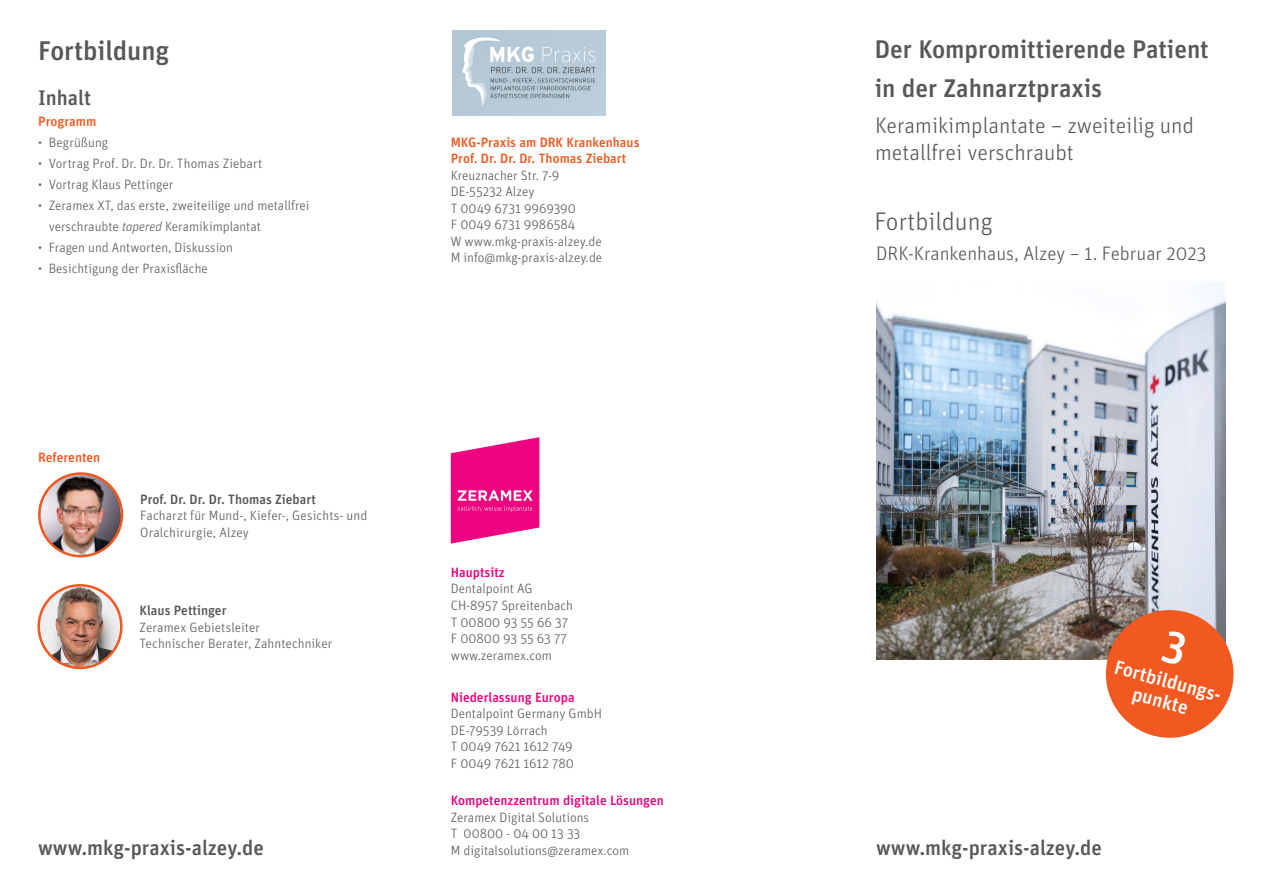
<style>
.page{position:relative;width:1264px;height:894px;background:#fff}
.page>*{position:absolute;margin:0;border:0;box-sizing:border-box;transform-origin:0 0}
.t1{font:500 27px "Unit Pro";letter-spacing:-.005em;color:#57585a}
.t2{font:500 25.5px "Unit Pro";color:#57585a}
.t3{font:300 25.5px "Unit Pro";color:#57585a}
.t4{font:300 22.5px/27px "Unit Pro";color:#57585a}
.t5{font:500 21px "Unit Pro";color:#57585a}
.t6{font:300 19.5px "Unit Pro";color:#57585a}
.t7{font:500 19.5px/21px "Unit Pro";color:#fff;text-align:center}
.t8{font:300 13.5px/16.5px "Unit Pro";color:#57585a}
.t9{font:500 13.5px "Unit Pro";color:#f15921}
.t10{font:500 13.5px "Unit Pro";color:#ed0280}
.t11{font:500 13.5px "Unit Pro";color:#57585a}
.s1{font-style:italic}
</style>
<div class="page">
<img style="left:876px;top:281px;width:348px;height:378px">
<svg style="left:451px;top:437px;width:88px;height:106px"></svg>
<img style="left:39px;top:474px;width:83px;height:82px">
<div style="left:38px;top:472px;width:85px;height:85px;border:3px solid #f15921;border-radius:50%"></div>
<img style="left:452px;top:31px;width:153px;height:85px">
<div style="left:1105px;top:609px;width:128px;height:128px;background:#f15921;border-radius:50%"></div>
<img style="left:39px;top:585px;width:82px;height:82px;border-radius:41px">
<div style="left:37px;top:583px;width:86px;height:85px;border:3px solid #f15921;border-radius:50%"></div>
<p class="t1" style="left:38px;top:31px;width:133px">Fortbildung</p>
<p class="t5" style="left:38px;top:82px;width:55px">Inhalt</p>
<p class="t9" style="left:38px;top:111px;width:60px">Programm</p>
<p class="t8" style="left:38px;top:133px;width:72px">• Begrüßung</p>
<p class="t8" style="left:38px;top:154px;width:226px">• Vortrag Prof. Dr. Dr. Dr. Thomas Ziebart</p>
<p class="t8" style="left:38px;top:175px;width:137px">• Vortrag Klaus Pettinger</p>
<p class="t8" style="left:49px;top:194px;width:262px;line-height:21px;text-indent:-11px">• Zeramex XT, das erste, zweiteilige und metallfrei verschraubte <span class="s1">tapered</span> Keramikimplantat</p>
<p class="t8" style="left:38px;top:238px;width:196px">• Fragen und Antworten, Diskussion</p>
<p class="t8" style="left:38px;top:259px;width:171px">• Besichtigung der Praxisfläche</p>
<p class="t9" style="left:38px;top:447px;width:64px">Referenten</p>
<p class="t11" style="left:140px;top:489px;width:177px">Prof. Dr. Dr. Dr. Thomas Ziebart</p>
<p class="t8" style="left:140px;top:506px;width:228px">Facharzt für Mund-, Kiefer-, Gesichts- und<br>Oralchirurgie, Alzey</p>
<p class="t11" style="left:140px;top:600px;width:88px">Klaus Pettinger</p>
<p class="t8" style="left:140px;top:618px;width:122px">Zeramex Gebietsleiter</p>
<p class="t8" style="left:140px;top:635px;width:194px">Technischer Berater, Zahntechniker</p>
<p class="t5" style="left:38px;top:832px;width:227px">www.mkg-praxis-alzey.de</p>
<p class="t9" style="left:451px;top:132px;width:190px">MKG-Praxis am DRK Krankenhaus</p>
<p class="t9" style="left:451px;top:149px;width:177px">Prof. Dr. Dr. Dr. Thomas Ziebart</p>
<p class="t8" style="left:451px;top:166px;width:127px">Kreuznacher Str. 7-9<br>DE-55232 Alzey<br>T 0049 6731 9969390<br>F 0049 6731 9986584</p>
<p class="t8" style="left:451px;top:232px;width:152px">W www.mkg-praxis-alzey.de</p>
<p class="t8" style="left:451px;top:249px;width:153px">M info@mkg-praxis-alzey.de</p>
<p class="t2" style="left:874px;top:31px;width:335px">Der Kompromittierende Patient</p>
<p class="t2" style="left:874px;top:70px;width:229px">in der Zahnarztpraxis</p>
<p class="t4" style="left:875px;top:111px;width:320px">Keramikimplantate – zweiteilig und metallfrei verschraubt</p>
<p class="t3" style="left:874px;top:204px;width:120px">Fortbildung</p>
<p class="t6" style="left:876px;top:240px;width:332px">DRK-Krankenhaus, Alzey – 1. Februar 2023</p>
<p class="t10" style="left:451px;top:562px;width:55px">Hauptsitz</p>
<p class="t8" style="left:451px;top:580px;width:83px">Dentalpoint AG</p>
<p class="t8" style="left:451px;top:596px;width:124px">CH-8957 Spreitenbach</p>
<p class="t8" style="left:451px;top:613px;width:119px">T 00800 93 55 66 37</p>
<p class="t8" style="left:451px;top:629px;width:118px">F 00800 93 55 63 77</p>
<p class="t8" style="left:451px;top:646px;width:103px">www.zeramex.com</p>
<p class="t10" style="left:451px;top:686px;width:125px">Niederlassung Europa</p>
<p class="t8" style="left:451px;top:704px;width:153px">Dentalpoint Germany GmbH</p>
<p class="t8" style="left:451px;top:721px;width:98px">DE-79539 Lörrach</p>
<p class="t8" style="left:451px;top:737px;width:123px">T 0049 7621 1612 749</p>
<p class="t8" style="left:451px;top:754px;width:125px">F 0049 7621 1612 780</p>
<p class="t10" style="left:451px;top:790px;width:215px">Kompetenzzentrum digitale Lösungen</p>
<p class="t8" style="left:451px;top:808px;width:140px">Zeramex Digital Solutions</p>
<p class="t8" style="left:451px;top:824px;width:180px">T 00800 - 04 00 13 33<br>M digitalsolutions@zeramex.com</p>
<p class="t5" style="left:876px;top:832px;width:227px">www.mkg-praxis-alzey.de</p>
<p class="t7" style="left:1117px;top:655px;width:111px;rotate:15deg">Fortbildungs&shy;punkte</p>
</div>
